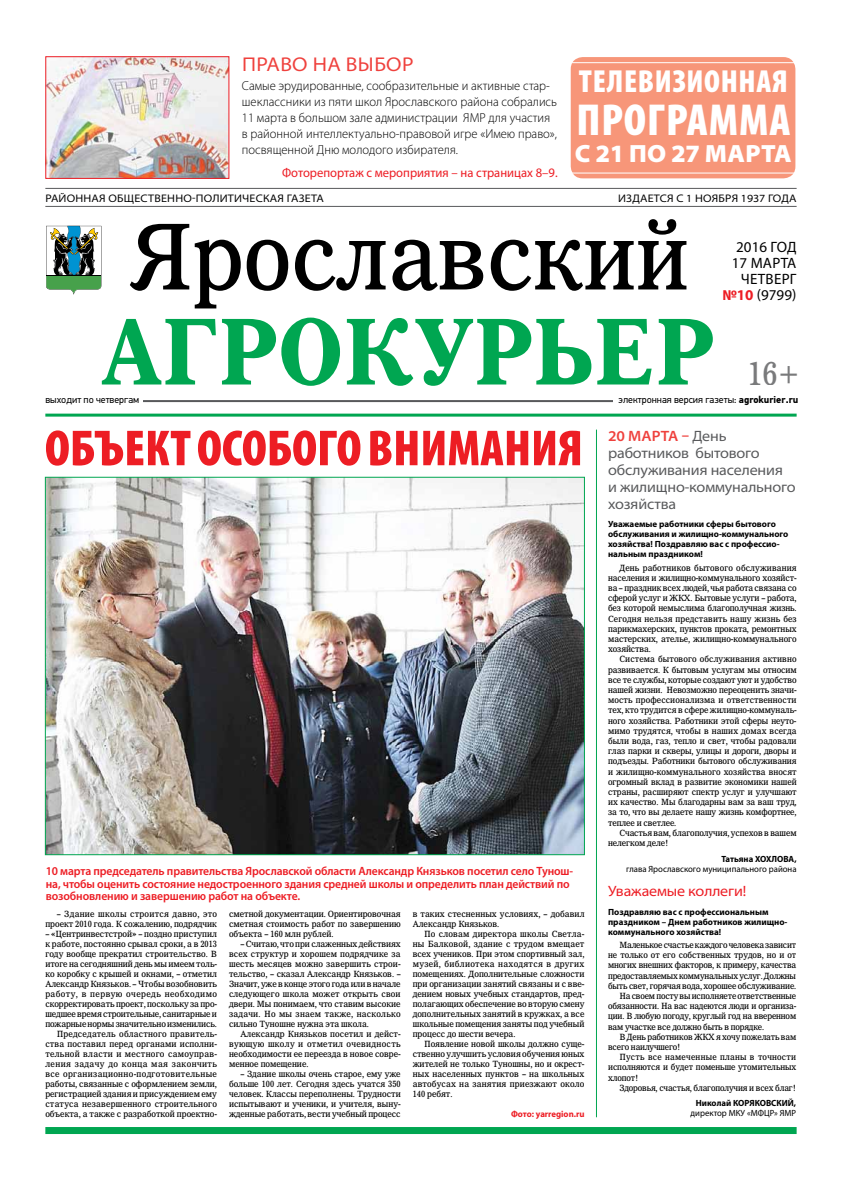
<style>
.page{position:relative;width:842px;height:1191px;background:#fff}
.page>*{position:absolute;margin:0;border:0;box-sizing:border-box;transform-origin:0 0}
.t1{font:95px "IZ Premium";color:#000;scale:.95 1}
.t2{font:700 95px "IZ Premium";color:#00a651;scale:.95 1}
.t3{font:900 condensed 51px "Myriad Pro";color:#ed1d24}
.t4{font:900 condensed 45px "Myriad Pro";letter-spacing:.02em;color:#fff}
.t5{font:33.1px "IZ Premium";color:#58595b;scale:.95 1}
.t6{font:900 condensed 32px "Myriad Pro";letter-spacing:.02em;color:#fff}
.t7{font:900 semi-expanded 25px "Myriad Pro";letter-spacing:.01em;color:#fff;scale:.95 1}
.t8{font:semi-expanded 20px "Myriad Pro";color:#ef413d}
.t9{font:semi-expanded 15px/17px "Myriad Pro";letter-spacing:-.01em;color:#58595b}
.t10{font:15px/16px "Myriad Pro";color:#000;text-align:right}
.t11{font:semi-expanded 15px "Myriad Pro";letter-spacing:-.01em;color:#ed1d24}
.t12{font:300 13px/16px "Myriad Pro";color:#000}
.t13{font:13px "Myriad Pro";color:#ed1d24}
.t14{font:600 12px/12.7px "Myriad Pro";letter-spacing:-.01em;color:#ed1d24}
.t15{font:semi-expanded 11px "Myriad Pro";letter-spacing:.02em;color:#000}
.t16{font:10px "PF Din Text Pro";color:#000}
.t17{font:9px/10px "IZ Premium";color:#000;text-align:justify;scale:.96 1}
.t18{font:9px/10.2px "IZ Premium";color:#000;text-align:justify;scale:.95 1}
.t19{font:9px "IZ Premium";color:#000;scale:.94 1}
.t20{font:700 9px/10px "Myriad Pro";color:#000}
.t21{font:9px "IZ Premium";letter-spacing:-.02em;color:#000;scale:.94 1}
.t22{font:9px "Myriad Pro";color:#000}
.t23{font:9px "IZ Premium";letter-spacing:.03em;color:#000;scale:.94 1}
.t24{font:700 9px "Myriad Pro";color:#ed1d24}
.s1{font-weight:700;color:#ed1d24}
.s2{font-weight:700}
.s3{font-weight:600;color:#ef413d}
</style>
<div class="page">
<div style="left:571px;top:57px;width:224px;height:121px;background:#f79679;border-radius:12px"></div>
<div style="left:45px;top:1127px;width:752px;height:7px;background:#00a651"></div>
<div style="left:568px;top:62px;width:231px;height:111px;border:1px solid #fff"></div>
<hr style="left:143px;top:400px;width:654px;height:2px;background:#58595b">
<hr style="left:45px;top:188px;width:752px;height:1px;background:#58595b">
<hr style="left:45px;top:206px;width:752px;height:1px;background:#58595b">
<div style="left:613px;top:393px;width:188px;height:16px;background:#fff"></div>
<svg style="left:46px;top:226px;width:55px;height:69px"></svg>
<hr style="left:45px;top:413px;width:752px;height:3px;background:#00a651">
<img style="left:48px;top:59px;width:179px;height:117px">
<img style="left:47px;top:479px;width:536px;height:374px">
<hr style="left:596px;top:429px;width:1px;height:688px;background:#00a651">
<h3 class="t8" style="left:242px;top:53px;width:14px">ПРАВО</h3>
<h3 class="t8" style="left:313px;top:53px;width:75px">НА ВЫБОР</h3>
<p class="t12" style="left:242px;top:78px;width:317px">Самые эрудированные, сообразительные и активные стар&shy;шеклассники из пяти школ Ярославского района собрались 11 марта в большом зале администрации ЯМР для участия в районной интеллектуально-правовой игре «Имею право», посвященной Дню молодого избирателя.</p>
<h3 class="t13" style="left:282px;top:164px;width:277px">Фоторепортаж с мероприятия – на страницах 8–9.</h3>
<h3 class="t6" style="left:579px;top:64px;width:210px">Телевизионная</h3>
<h3 class="t4" style="left:576px;top:95px;width:215px">ПРОГРАММА</h3>
<h3 class="t7" style="left:575px;top:139px;width:230px">с 21 по 27 марта</h3>
<p class="t15" style="left:45px;top:192px;width:280px">районная общественно-политическая газета</p>
<p class="t15" style="left:618px;top:192px;width:180px">издается с 1 ноября 1937 года</p>
<h1 class="t1" style="left:128px;top:201px;width:591px">Ярославский</h1>
<h3 class="t10" style="left:722px;top:239px;width:76px">2016 ГОД<br>17 марта четверг <span class="s1">№10</span> (9799)</h3>
<h1 class="t2" style="left:102px;top:296px;width:648px">Агрокурьер</h1>
<p class="t16" style="left:618px;top:394px;width:181px">электронная версия газеты: <span class="s2">agrokurier.ru</span></p>
<h3 class="t5" style="left:747px;top:354px;width:57px">16+</h3>
<p class="t16" style="left:45px;top:394px;width:96px">выходит по четвергам</p>
<h2 class="t3" style="left:45px;top:420px;width:540px">Объект особого внимания</h2>
<p class="t14" style="left:46px;top:864px;width:529px">10 марта председатель правительства Ярославской области Александр Князьков посетил село Тунош&shy;на, чтобы оценить состояние недостроенного здания средней школы и определить план действий по возобновлению и завершению работ на объекте.</p>
<p class="t17" style="left:45px;top:909px;width:180px;text-align:right">– Здание школы строится давно, это проект 2010 года. К сожалению, подрядчик</p>
<p class="t17" style="left:45px;top:929px;width:180px;text-align:right">– «Центринвестстрой» – поздно приступил к работе, постоянно срывал сроки, а в 2013 году вообще прекратил строительство. В итоге на сегодняшний день мы имеем толь&shy;ко коробку с крышей и окнами, – отметил Александр Князьков. – Чтобы возобновить работу, в первую очередь необходимо скорректировать проект, поскольку за про&shy;шедшее время строительные, санитарные и пожарные нормы значительно изменились.<br>Председатель областного правитель&shy;ства поставил перед органами исполни&shy;тельной власти и местного самоуправ&shy;ления задачу до конца мая закончить все организационно-подготовительные работы, связанные с оформлением земли, регистрацией здания и присуждением ему статуса незавершенного строительного объекта, а также с разработкой проектно-</p>
<p class="t17" style="left:229px;top:909px;width:180px">сметной документации. Ориентировочная сметная стоимость работ по завершению объекта – 160 млн рублей.</p>
<p class="t17" style="left:229px;top:939px;width:180px;text-indent:11px">– Считаю, что при слаженных действиях всех структур и хорошем подрядчике за шесть месяцев можно завершить строи&shy;тельство, – сказал Александр Князьков. – Значит, уже в конце этого года или в начале следующего школа может открыть свои двери. Мы понимаем, что ставим высокие задачи. Но мы знаем также, насколько сильно Туношне нужна эта школа.</p>
<p class="t17" style="left:229px;top:1029px;width:180px;text-indent:11px">Александр Князьков посетил и дейст&shy;вующую школу и отметил очевидность необходимости ее переезда в новое совре&shy;менное помещение.</p>
<p class="t17" style="left:229px;top:1069px;width:180px;text-indent:11px">– Здание школы очень старое, ему уже больше 100 лет. Сегодня здесь учатся 350 человек. Классы переполнены. Трудности испытывают и ученики, и учителя, выну&shy;жденные работать, вести учебный процесс</p>
<p class="t17" style="left:413px;top:909px;width:180px">в таких стесненных условиях, – добавил<br>Александр Князьков.</p>
<p class="t17" style="left:413px;top:929px;width:180px;text-indent:11px">По словам директора школы Светла&shy;ны Балковой, здание с трудом вмещает всех учеников. При этом спортивный зал, музей, библиотека находятся в других помещениях. Дополнительные сложности при организации занятий связаны и с вве&shy;дением новых учебных стандартов, пред&shy;полагающих обеспечение во вторую смену дополнительных занятий в кружках, а все школьные помещения заняты под учебный процесс до шести вечера.</p>
<p class="t17" style="left:413px;top:1039px;width:180px;text-indent:11px">Появление новой школы должно суще&shy;ственно улучшить условия обучения юных жителей не только Туношны, но и окрест&shy;ных населенных пунктов – на школьных автобусах на занятия приезжают около 140 ребят.</p>
<p class="t24" style="left:511px;top:1108px;width:75px">Фото: yarregion.ru</p>
<h3 class="t9" style="left:608px;top:427px;width:189px"><span class="s3">20 марта –</span> День работников бытового обслуживания населения<br>и жилищно-коммунального хозяйства</h3>
<p class="t20" style="left:608px;top:519px;width:182px">Уважаемые работники сферы бытового обслуживания и жилищно-коммунального хозяйства! Поздравляю вас с профессио&shy;нальным праздником!</p>
<p class="t18" style="left:608px;top:562px;width:200px;text-indent:11px">День работников бытового обслуживания населения и жилищно-коммунального хозяйст&shy;ва – праздник всех людей, чья работа связана со сферой услуг и ЖКХ. Бытовые услуги – работа, без которой немыслима благополучная жизнь.<br>Сегодня нельзя представить нашу жизнь без парикмахерских, пунктов проката, ремонтных мастерских, ателье, жилищно-коммунального хозяйства.</p>
<p class="t18" style="left:608px;top:654px;width:200px;text-indent:11px">Система бытового обслуживания активно развивается. К бытовым услугам мы относим все те службы, которые создают уют и удобство нашей жизни. Невозможно переоценить значи&shy;мость профессионализма и ответственности тех, кто трудится в сфере жилищно-коммуналь&shy;ного хозяйства. Работники этой сферы неуто&shy;мимо трудятся, чтобы в наших домах всегда были вода, газ, тепло и свет, чтобы радовали глаз парки и скверы, улицы и дороги, дворы и подъезды. Работники бытового обслуживания и жилищно-коммунального хозяйства вносят огромный вклад в развитие экономики нашей страны, расширяют спектр услуг и улучшают их качество. Мы благодарны вам за ваш труд, за то, что вы делаете нашу жизнь комфортнее, теплее и светлее.</p>
<p class="t18" style="left:608px;top:827px;width:200px;text-indent:11px">Счастья вам, благополучия, успехов в вашем нелегком деле!</p>
<p class="t20" style="left:721px;top:853px;width:77px">Татьяна ХОХЛОВА,</p>
<p class="t22" style="left:626px;top:863px;width:172px">глава Ярославского муниципального района</p>
<h3 class="t11" style="left:608px;top:883px;width:140px">Уважаемые коллеги!</h3>
<p class="t20" style="left:608px;top:906px;width:181px">Поздравляю вас с профессиональным праздником – Днем работников жилищно&shy;коммунального хозяйства!</p>
<p class="t21" style="left:619px;top:939px;width:190px">Маленькое счастье каждого человека зависит</p>
<p class="t19" style="left:608px;top:949px;width:202px">не только от его собственных трудов, но и от</p>
<p class="t19" style="left:608px;top:960px;width:202px">многих внешних факторов, к примеру, качества</p>
<p class="t21" style="left:608px;top:970px;width:201px">предоставляемых коммунальных услуг. Должны</p>
<p class="t19" style="left:608px;top:980px;width:202px">быть свет, горячая вода, хорошее обслуживание.</p>
<p class="t19" style="left:619px;top:990px;width:189px">На своем посту вы исполняете ответственные</p>
<p class="t19" style="left:608px;top:1000px;width:202px">обязанности. На вас надеются люди и организа-</p>
<p class="t19" style="left:608px;top:1011px;width:202px">ции. В любую погоду, круглый год на вверенном</p>
<p class="t19" style="left:608px;top:1021px;width:168px">вам участке все должно быть в порядке.</p>
<p class="t19" style="left:619px;top:1031px;width:190px">В День работников ЖКХ я хочу пожелать вам</p>
<p class="t19" style="left:608px;top:1041px;width:79px">всего наилучшего!</p>
<p class="t23" style="left:619px;top:1051px;width:189px">Пусть все намеченные планы в точности</p>
<p class="t19" style="left:608px;top:1062px;width:202px">исполняются и будет поменьше утомительных</p>
<p class="t19" style="left:608px;top:1072px;width:34px">хлопот!</p>
<p class="t19" style="left:619px;top:1082px;width:189px">Здоровья, счастья, благополучия и всех благ!</p>
<p class="t20" style="left:696px;top:1098px;width:102px">Николай КОРЯКОВСКИЙ,</p>
<p class="t22" style="left:690px;top:1107px;width:101px">директор МКУ «МФЦР» ЯМР</p>
</div>
